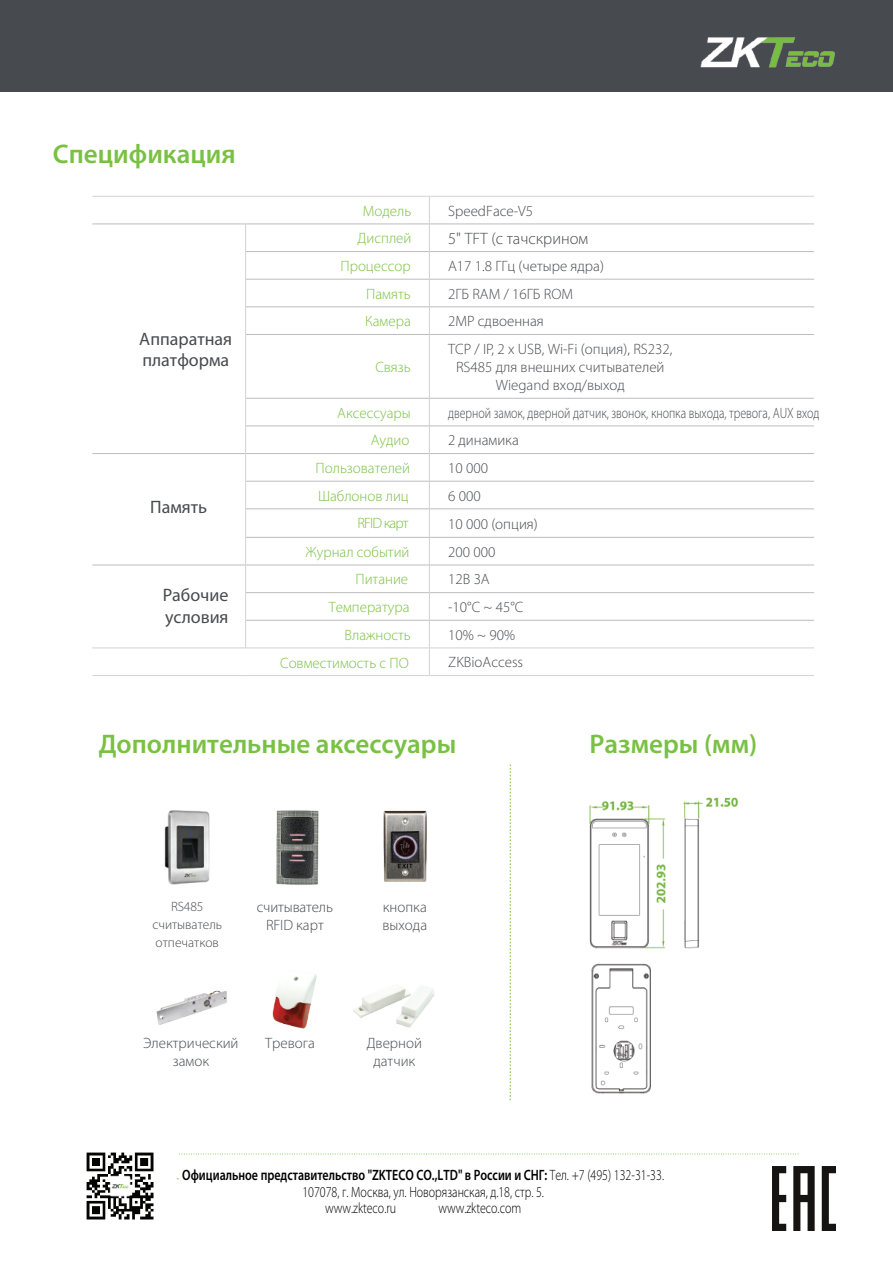
<style>
.page{position:relative;width:893px;height:1263px;background:#fff}
.page>*{position:absolute;margin:0;border:0;box-sizing:border-box;transform-origin:0 0}
.t1{font:600 27px "Myriad Pro";color:#79c142}
.t2{font:18px/20.9px "Myriad Pro";color:#474a4e}
.t3{font:300 16.5px "Myriad Pro";color:#474a4e}
.t4{font:300 15px/18px "Myriad Pro";color:#474a4e;text-align:center}
.t5{font:300 15px/27.8px "Myriad Pro";color:#79c142;text-align:right}
.t6{font:600 15px "Myriad Pro";color:#000;scale:.8 1}
.t7{font:300 15px "Myriad Pro";color:#000;scale:.8 1}
.t8{font:300 15px "Myriad Pro";color:#474a4e;scale:.8 1}
.t9{font:300 13.5px/18px "Myriad Pro";color:#474a4e;text-align:center}
.s1{font-weight:300}
</style>
<div class="page">
<div style="left:0;top:0;width:893px;height:92px;background:#474a4e"></div>
<img style="left:700px;top:37px;width:135px;height:31px">
<img style="left:86px;top:1152px;width:68px;height:68px">
<svg style="left:510px;top:764px;width:1px;height:336px"></svg>
<img style="left:589px;top:797px;width:149px;height:297px">
<hr style="left:92px;top:224px;width:154px;height:1px;background:#bcbdc0">
<hr style="left:92px;top:453px;width:153px;height:1px;background:#bcbdc0">
<hr style="left:246px;top:224px;width:183px;height:1px;background:#bcbdc0">
<hr style="left:430px;top:224px;width:384px;height:1px;background:#bcbdc0">
<hr style="left:246px;top:251px;width:183px;height:1px;background:#bcbdc0">
<hr style="left:430px;top:251px;width:384px;height:1px;background:#bcbdc0">
<hr style="left:246px;top:279px;width:183px;height:1px;background:#bcbdc0">
<hr style="left:430px;top:279px;width:384px;height:1px;background:#bcbdc0">
<hr style="left:246px;top:307px;width:183px;height:1px;background:#bcbdc0">
<hr style="left:430px;top:307px;width:384px;height:1px;background:#bcbdc0">
<hr style="left:246px;top:334px;width:183px;height:1px;background:#bcbdc0">
<hr style="left:430px;top:334px;width:384px;height:1px;background:#bcbdc0">
<hr style="left:246px;top:398px;width:183px;height:1px;background:#bcbdc0">
<hr style="left:430px;top:398px;width:384px;height:1px;background:#bcbdc0">
<hr style="left:246px;top:426px;width:183px;height:1px;background:#bcbdc0">
<hr style="left:430px;top:426px;width:384px;height:1px;background:#bcbdc0">
<hr style="left:246px;top:453px;width:183px;height:1px;background:#bcbdc0">
<hr style="left:430px;top:453px;width:384px;height:1px;background:#bcbdc0">
<hr style="left:246px;top:481px;width:183px;height:1px;background:#bcbdc0">
<hr style="left:430px;top:481px;width:384px;height:1px;background:#bcbdc0">
<hr style="left:246px;top:509px;width:183px;height:1px;background:#bcbdc0">
<hr style="left:246px;top:537px;width:568px;height:1px;background:#bcbdc0">
<hr style="left:430px;top:509px;width:384px;height:1px;background:#bcbdc0">
<hr style="left:246px;top:592px;width:183px;height:1px;background:#bcbdc0">
<hr style="left:430px;top:592px;width:384px;height:1px;background:#bcbdc0">
<hr style="left:246px;top:620px;width:183px;height:1px;background:#bcbdc0">
<hr style="left:430px;top:620px;width:384px;height:1px;background:#bcbdc0">
<hr style="left:92px;top:565px;width:153px;height:1px;background:#bcbdc0">
<hr style="left:246px;top:565px;width:183px;height:1px;background:#bcbdc0">
<hr style="left:430px;top:565px;width:384px;height:1px;background:#bcbdc0">
<hr style="left:92px;top:196px;width:154px;height:1px;background:#d1d2d4">
<hr style="left:246px;top:196px;width:183px;height:1px;background:#d1d2d4">
<hr style="left:92px;top:647px;width:154px;height:1px;background:#d1d2d4">
<hr style="left:92px;top:675px;width:154px;height:1px;background:#d1d2d4">
<hr style="left:429px;top:196px;width:385px;height:1px;background:#d1d2d4">
<hr style="left:246px;top:647px;width:183px;height:1px;background:#d1d2d4">
<hr style="left:246px;top:675px;width:183px;height:1px;background:#d1d2d4">
<hr style="left:429px;top:675px;width:385px;height:1px;background:#d1d2d4">
<hr style="left:429px;top:647px;width:385px;height:1px;background:#d1d2d4">
<svg style="left:429px;top:197px;width:1px;height:137px"></svg>
<hr style="left:429px;top:334px;width:1px;height:64px;background:#d1d2d4">
<svg style="left:429px;top:398px;width:1px;height:83px"></svg>
<hr style="left:429px;top:481px;width:1px;height:58px;background:#d1d2d4">
<svg style="left:429px;top:539px;width:1px;height:136px"></svg>
<svg style="left:245px;top:224px;width:1px;height:110px"></svg>
<hr style="left:245px;top:334px;width:1px;height:64px;background:#d1d2d4">
<svg style="left:245px;top:398px;width:1px;height:83px"></svg>
<hr style="left:245px;top:481px;width:1px;height:56px;background:#d1d2d4">
<svg style="left:245px;top:537px;width:1px;height:110px"></svg>
<img style="left:164px;top:810px;width:46px;height:75px">
<img style="left:276px;top:810px;width:43px;height:75px">
<img style="left:383px;top:810px;width:44px;height:72px">
<img style="left:156px;top:990px;width:71px;height:35px">
<img style="left:272px;top:974px;width:45px;height:55px">
<img style="left:353px;top:988px;width:82px;height:40px">
<svg style="left:179px;top:1153px;width:620px;height:1px"></svg>
<img style="left:772px;top:1166px;width:64px;height:64px">
<h1 class="t1" style="left:53px;top:137px;width:184px">Спецификация</h1>
<p class="t2" style="left:139px;top:329px;width:94px">Аппаратная платформа</p>
<p class="t2" style="left:150px;top:496px;width:58px">Память</p>
<p class="t2" style="left:163px;top:584px;width:67px;line-height:21.6px">Рабочие условия</p>
<p class="t5" style="left:363px;top:196px;width:50px">Модель</p>
<p class="t4" style="left:448px;top:202px;width:87px">SpeedFace-V5</p>
<p class="t5" style="left:358px;top:224px;width:55px">Дисплей</p>
<p class="t3" style="left:448px;top:228px;width:142px">5" TFT (с тачскрином</p>
<p class="t5" style="left:340px;top:252px;width:72px">Процессор</p>
<p class="t4" style="left:448px;top:257px;width:157px">A17 1.8 ГГц (четыре ядра)</p>
<p class="t5" style="left:366px;top:280px;width:46px">Память</p>
<p class="t4" style="left:448px;top:284px;width:126px">2ГБ RAM / 16ГБ ROM</p>
<p class="t5" style="left:365px;top:307px;width:47px">Камера</p>
<p class="t4" style="left:448px;top:312px;width:97px">2MP сдвоенная</p>
<p class="t5" style="left:375px;top:353px;width:37px">Связь</p>
<p class="t4" style="left:448px;top:340px;width:226px">TCP / IP, 2 х USB, Wi-Fi (опция), RS232,<br>RS485 для внешних считывателей<br>Wiegand вход/выход</p>
<p class="t5" style="left:337px;top:399px;width:75px">Аксессуары</p>
<p class="t8" style="left:448px;top:404px;width:466px">дверной замок, дверной датчик, звонок, кнопка выхода, тревога, AUX вход</p>
<p class="t5" style="left:371px;top:426px;width:40px">Аудио</p>
<p class="t4" style="left:448px;top:431px;width:72px">2 динамика</p>
<p class="t5" style="left:316px;top:454px;width:96px">Пользователей</p>
<p class="t4" style="left:448px;top:459px;width:41px">10 000</p>
<p class="t5" style="left:318px;top:482px;width:92px">Шаблонов лиц<br>RFID карт</p>
<p class="t4" style="left:448px;top:481px;width:91px;line-height:28px;text-align:left">6 000<br>10 000 (опция)</p>
<p class="t5" style="left:305px;top:538px;width:106px">Журнал событий</p>
<p class="t4" style="left:448px;top:543px;width:49px">200 000</p>
<p class="t5" style="left:355px;top:565px;width:54px">Питание</p>
<p class="t4" style="left:448px;top:570px;width:43px">12В 3A</p>
<p class="t5" style="left:329px;top:593px;width:82px">Температура</p>
<p class="t4" style="left:448px;top:598px;width:77px">-10°C ~ 45°C</p>
<p class="t5" style="left:345px;top:621px;width:68px">Влажность</p>
<p class="t4" style="left:448px;top:626px;width:68px">10% ~ 90%</p>
<p class="t5" style="left:280px;top:648px;width:130px">Совместимость с ПО</p>
<p class="t4" style="left:448px;top:653px;width:76px">ZKBioAccess</p>
<h1 class="t1" style="left:99px;top:727px;width:359px">Дополнительные аксессуары</h1>
<h1 class="t1" style="left:589px;top:727px;width:169px">Размеры (мм)</h1>
<p class="t9" style="left:152px;top:897px;width:71px">RS485 считыватель отпечатков</p>
<p class="t4" style="left:257px;top:898px;width:78px">считыватель<br>RFID карт</p>
<p class="t4" style="left:383px;top:898px;width:46px;text-align:left">кнопка выхода</p>
<p class="t4" style="left:143px;top:1034px;width:97px">Электрический замок</p>
<p class="t4" style="left:265px;top:1034px;width:51px">Тревога</p>
<p class="t4" style="left:367px;top:1034px;width:57px">Дверной датчик</p>
<p class="t6" style="left:182px;top:1165px;width:604px">Официальное представительство "ZKTECO CO.,LTD" в России и СНГ: <span class="s1">Тел. +7 (495) 132-31-33.</span></p>
<p class="t7" style="left:302px;top:1182px;width:304px">107078, г. Москва, ул. Новорязанская, д.18, стр. 5.</p>
<p class="t7" style="left:325px;top:1199px;width:91px">www.zkteco.ru</p>
<p class="t7" style="left:438px;top:1199px;width:105px">www.zkteco.com</p>
</div>
